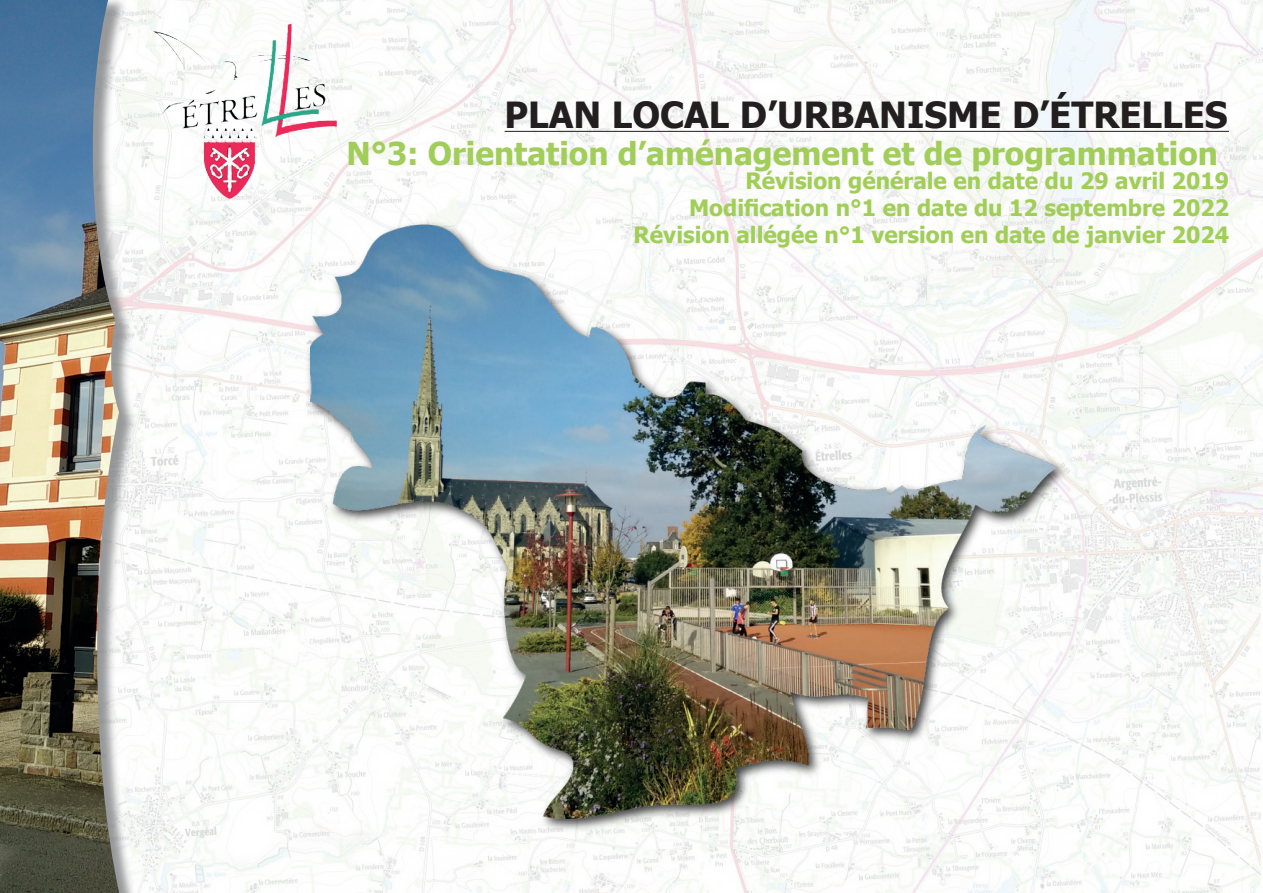
<style>
.page{position:relative;width:1263px;height:893px;background:#fff}
.page>*{position:absolute;margin:0;border:0;box-sizing:border-box;transform-origin:0 0}
.t1{font:700 36px "Tahoma";color:#231f20}
.t2{font:700 31.5px "Tahoma";color:#a1ce58}
.t3{font:700 22.5px/27px "Tahoma";color:#a1ce58;text-align:right}
</style>
<div class="page">
<img style="left:138px;top:0;width:1125px;height:893px">
<div style="left:0;top:0;width:138px;height:893px;background:#76787b;opacity:.75"></div>
<img style="left:0;top:0;width:119px;height:893px">
<img style="left:274px;top:156px;width:791px;height:729px">
<hr style="left:505px;top:131px;width:724px;height:1px;background:#231f20">
<img style="left:120px;top:19px;width:252px;height:189px">
<h1 class="t1" style="left:505px;top:89px;width:725px">PLAN LOCAL D’URBANISME D’ÉTRELLES</h1>
<h2 class="t2" style="left:347px;top:131px;width:873px">N°3: Orientation d’aménagement et de programmation</h2>
<p class="t3" style="left:634px;top:169px;width:597px">Révision générale en date du 29 avril 2019<br>Modification n°1 en date du 12 septembre 2022<br>Révision allégée n°1 version en date de janvier 2024</p>
</div>
